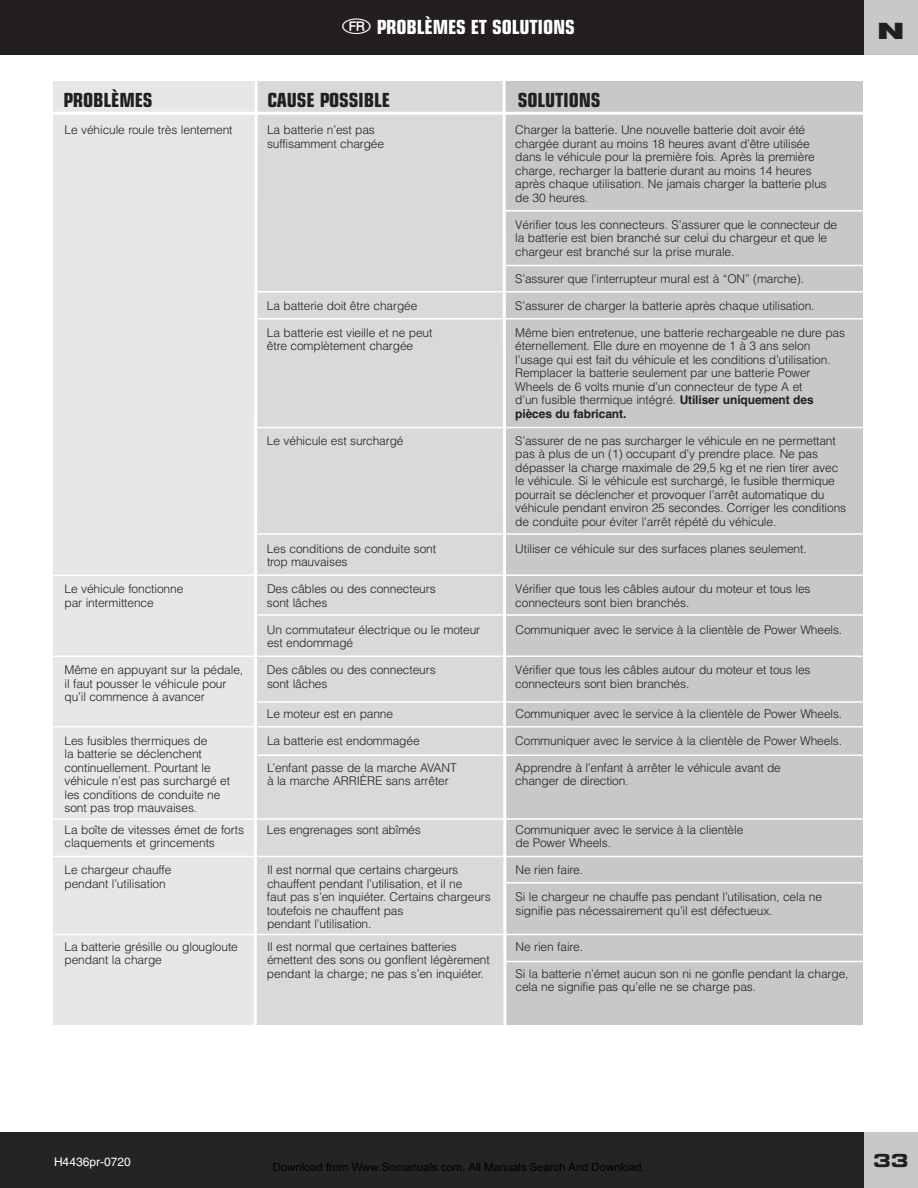
<style>
.page{position:relative;width:918px;height:1188px;background:#fff}
.page>*{position:absolute;margin:0;border:0;box-sizing:border-box;transform-origin:0 0}
.t1{font:900 22.5px "Helvetica";color:#231f20;scale:1.5 1}
.t2{font:700 condensed 19.5px "Eurostile";letter-spacing:-.01em;color:#231f20}
.t3{font:700 condensed 19.5px "Eurostile";letter-spacing:-.01em;color:#fff}
.t4{font:18px "Eurostile Bold Extended Two";color:#231f20}
.t5{font:300 12px/13.5px "Helvetica";letter-spacing:-.01em;color:#231f20}
.t6{font:12px "Helvetica";color:#fff}
.t7{font:11.25px "Arial";color:#000}
.s1{font-family:"Ovalfont";font-stretch:normal}
.s2{font-weight:700}
</style>
<div class="page">
<div style="left:0;top:1132px;width:918px;height:56px;background:#262324"></div>
<div style="left:864px;top:1132px;width:54px;height:56px;background:#c6c8ca"></div>
<div style="left:0;top:0;width:918px;height:54px;background:#231f20"></div>
<div style="left:864px;top:0;width:54px;height:54px;background:#c6c8ca"></div>
<div style="left:53px;top:81px;width:203px;height:943px;background:#e6e7e8"></div>
<div style="left:255px;top:81px;width:251px;height:943px;background:#d8d9da"></div>
<div style="left:504px;top:81px;width:359px;height:943px;background:#c6c8ca"></div>
<hr style="left:257px;top:427px;width:610px;height:1px;background:#fff">
<hr style="left:505px;top:210px;width:367px;height:2px;background:#fff">
<svg style="left:501px;top:81px;width:7px;height:944px"></svg>
<hr style="left:53px;top:112px;width:834px;height:3px;background:#fff">
<svg style="left:252px;top:81px;width:7px;height:944px"></svg>
<hr style="left:505px;top:265px;width:358px;height:1px;background:#fff">
<hr style="left:257px;top:291px;width:606px;height:1px;background:#fff">
<hr style="left:257px;top:318px;width:606px;height:2px;background:#fff">
<hr style="left:44px;top:574px;width:819px;height:2px;background:#fff">
<hr style="left:51px;top:726px;width:815px;height:2px;background:#fff">
<hr style="left:46px;top:818px;width:820px;height:2px;background:#fff">
<hr style="left:49px;top:934px;width:817px;height:1px;background:#fff">
<hr style="left:257px;top:533px;width:609px;height:2px;background:#fff">
<hr style="left:256px;top:701px;width:610px;height:2px;background:#fff">
<hr style="left:49px;top:856px;width:817px;height:1px;background:#fff">
<hr style="left:44px;top:656px;width:819px;height:1px;background:#fff">
<hr style="left:257px;top:614px;width:609px;height:2px;background:#fff">
<hr style="left:257px;top:754px;width:609px;height:2px;background:#fff">
<hr style="left:506px;top:882px;width:360px;height:2px;background:#fff">
<hr style="left:506px;top:961px;width:360px;height:1px;background:#fff">
<h2 class="t3" style="left:342px;top:20px;width:235px"><span class="s1">f</span> PROBLÈMES ET SOLUTIONS</h2>
<h1 class="t1" style="left:877px;top:23px;width:20px">N</h1>
<h2 class="t2" style="left:63px;top:92px;width:91px">PROBLÈMES</h2>
<h2 class="t2" style="left:267px;top:92px;width:124px">CAUSE POSSIBLE</h2>
<h2 class="t2" style="left:518px;top:92px;width:84px">SOLUTIONS</h2>
<p class="t5" style="left:64px;top:124px;width:170px">Le véhicule roule très lentement</p>
<p class="t5" style="left:267px;top:124px;width:109px">La batterie n’est pas</p>
<p class="t5" style="left:515px;top:124px;width:292px">Charger la batterie. Une nouvelle batterie doit avoir été</p>
<p class="t5" style="left:267px;top:138px;width:119px">suffisamment chargée</p>
<p class="t5" style="left:515px;top:138px;width:313px">chargée durant au moins 18 heures avant d’être utilisée dans le véhicule pour la première fois. Après la première charge, recharger la batterie durant au moins 14 heures après chaque utilisation. Ne jamais charger la batterie plus de 30 heures.</p>
<p class="t5" style="left:515px;top:219px;width:324px">Vérifier tous les connecteurs. S’assurer que le connecteur de la batterie est bien branché sur celui du chargeur et que le chargeur est branché sur la prise murale.</p>
<p class="t5" style="left:515px;top:273px;width:290px">S’assurer que l’interrupteur mural est à “ON” (marche).</p>
<p class="t5" style="left:267px;top:300px;width:152px">La batterie doit être chargée</p>
<p class="t5" style="left:515px;top:300px;width:301px">S’assurer de charger la batterie après chaque utilisation.</p>
<p class="t5" style="left:267px;top:327px;width:167px">La batterie est vieille et ne peut</p>
<p class="t5" style="left:515px;top:327px;width:331px">Même bien entretenue, une batterie rechargeable ne dure pas</p>
<p class="t5" style="left:267px;top:340px;width:148px">être complètement chargée</p>
<p class="t5" style="left:515px;top:340px;width:317px">éternellement. Elle dure en moyenne de 1 à 3 ans selon l’usage qui est fait du véhicule et les conditions d’utilisation.<br>Remplacer la batterie seulement par une batterie Power Wheels de 6 volts munie d’un connecteur de type A et<br>d’un fusible thermique intégré. <span class="s2">Utiliser uniquement des pièces du fabricant.</span></p>
<p class="t5" style="left:267px;top:435px;width:138px">Le véhicule est surchargé</p>
<p class="t5" style="left:515px;top:435px;width:333px">S’assurer de ne pas surcharger le véhicule en ne permettant pas à plus de un (1) occupant d’y prendre place. Ne pas dépasser la charge maximale de 29,5 kg et ne rien tirer avec le véhicule. Si le véhicule est surchargé, le fusible thermique pourrait se déclencher et provoquer l’arrêt automatique du véhicule pendant environ 25 secondes. Corriger les conditions de conduite pour éviter l’arrêt répété du véhicule.</p>
<p class="t5" style="left:267px;top:543px;width:171px">Les conditions de conduite sont</p>
<p class="t5" style="left:515px;top:543px;width:293px">Utiliser ce véhicule sur des surfaces planes seulement.</p>
<p class="t5" style="left:267px;top:556px;width:82px">trop mauvaises</p>
<p class="t5" style="left:64px;top:583px;width:120px">Le véhicule fonctionne</p>
<p class="t5" style="left:267px;top:583px;width:170px">Des câbles ou des connecteurs</p>
<p class="t5" style="left:515px;top:583px;width:297px">Vérifier que tous les câbles autour du moteur et tous les</p>
<p class="t5" style="left:64px;top:597px;width:91px">par intermittence</p>
<p class="t5" style="left:267px;top:597px;width:62px">sont lâches</p>
<p class="t5" style="left:515px;top:597px;width:176px">connecteurs sont bien branchés.</p>
<p class="t5" style="left:267px;top:624px;width:215px">Un commutateur électrique ou le moteur</p>
<p class="t5" style="left:516px;top:624px;width:328px">Communiquer avec le service à la clientèle de Power Wheels.</p>
<p class="t5" style="left:267px;top:637px;width:88px">est endommagé</p>
<p class="t5" style="left:64px;top:664px;width:180px">Même en appuyant sur la pédale,</p>
<p class="t5" style="left:267px;top:664px;width:170px">Des câbles ou des connecteurs</p>
<p class="t5" style="left:515px;top:664px;width:297px">Vérifier que tous les câbles autour du moteur et tous les</p>
<p class="t5" style="left:64px;top:678px;width:164px">il faut pousser le véhicule pour</p>
<p class="t5" style="left:267px;top:678px;width:62px">sont lâches</p>
<p class="t5" style="left:515px;top:678px;width:176px">connecteurs sont bien branchés.</p>
<p class="t5" style="left:64px;top:691px;width:142px">qu’il commence à avancer</p>
<p class="t5" style="left:267px;top:708px;width:128px">Le moteur est en panne</p>
<p class="t5" style="left:516px;top:708px;width:328px">Communiquer avec le service à la clientèle de Power Wheels.</p>
<p class="t5" style="left:64px;top:735px;width:144px">Les fusibles thermiques de</p>
<p class="t5" style="left:267px;top:735px;width:154px">La batterie est endommagée</p>
<p class="t5" style="left:515px;top:735px;width:328px">Communiquer avec le service à la clientèle de Power Wheels.</p>
<p class="t5" style="left:64px;top:748px;width:148px">la batterie se déclenchent continuellement. Pourtant le</p>
<p class="t5" style="left:267px;top:762px;width:191px">L’enfant passe de la marche AVANT</p>
<p class="t5" style="left:515px;top:762px;width:267px">Apprendre à l’enfant à arrêter le véhicule avant de</p>
<p class="t5" style="left:64px;top:775px;width:167px">véhicule n’est pas surchargé et</p>
<p class="t5" style="left:267px;top:775px;width:183px">à la marche ARRIÈRE sans arrêter</p>
<p class="t5" style="left:515px;top:775px;width:115px">changer de direction.</p>
<p class="t5" style="left:64px;top:789px;width:158px">les conditions de conduite ne sont pas trop mauvaises.</p>
<p class="t5" style="left:64px;top:824px;width:181px">La boîte de vitesses émet de forts</p>
<p class="t5" style="left:267px;top:824px;width:155px">Les engrenages sont abîmés</p>
<p class="t5" style="left:516px;top:824px;width:229px">Communiquer avec le service à la clientèle</p>
<p class="t5" style="left:64px;top:838px;width:152px">claquements et grincements</p>
<p class="t5" style="left:516px;top:838px;width:97px">de Power Wheels.</p>
<p class="t5" style="left:64px;top:865px;width:109px">Le chargeur chauffe</p>
<p class="t5" style="left:267px;top:865px;width:193px">Il est normal que certains chargeurs</p>
<p class="t5" style="left:516px;top:865px;width:69px">Ne rien faire.</p>
<p class="t5" style="left:64px;top:878px;width:103px">pendant l’utilisation</p>
<p class="t5" style="left:267px;top:878px;width:225px">chauffent pendant l’utilisation, et il ne<br>faut pas s’en inquiéter. Certains chargeurs</p>
<p class="t5" style="left:516px;top:892px;width:308px">Si le chargeur ne chauffe pas pendant l’utilisation, cela ne</p>
<p class="t5" style="left:267px;top:905px;width:138px">toutefois ne chauffent pas</p>
<p class="t5" style="left:516px;top:905px;width:259px">signifie pas nécessairement qu’il est défectueux.</p>
<p class="t5" style="left:267px;top:919px;width:106px">pendant l’utilisation.</p>
<p class="t5" style="left:64px;top:941px;width:175px">La batterie grésille ou glougloute</p>
<p class="t5" style="left:267px;top:941px;width:191px">Il est normal que certaines batteries</p>
<p class="t5" style="left:516px;top:941px;width:69px">Ne rien faire.</p>
<p class="t5" style="left:64px;top:955px;width:99px">pendant la charge</p>
<p class="t5" style="left:267px;top:955px;width:224px">émettent des sons ou gonflent légèrement pendant la charge; ne pas s’en inquiéter.</p>
<p class="t5" style="left:516px;top:968px;width:335px">Si la batterie n’émet aucun son ni ne gonfle pendant la charge, cela ne signifie pas qu’elle ne se charge pas.</p>
<p class="t6" style="left:54px;top:1158px;width:78px">H4436pr-0720</p>
<p class="t7" style="left:273px;top:1160px;width:373px">Download from Www.Somanuals.com. All Manuals Search And Download.</p>
<h3 class="t4" style="left:873px;top:1154px;width:37px">33</h3>
</div>
